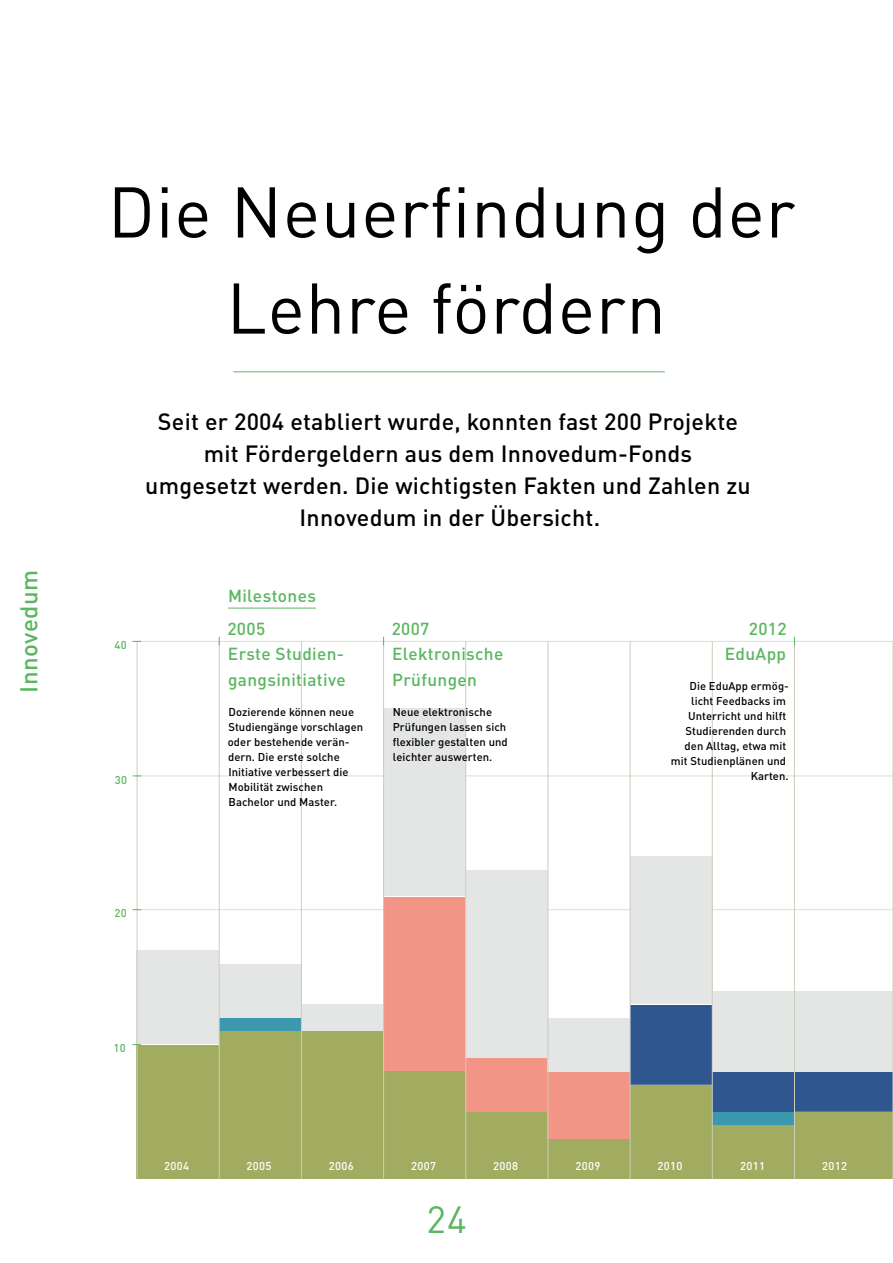
<style>
.page{position:relative;width:893px;height:1263px;background:#fff}
.page>*{position:absolute;margin:0;border:0;box-sizing:border-box;transform-origin:0 0}
.t1{font:70.5px/96.1px "DIN Pro";letter-spacing:.01em;color:#000;text-align:center}
.t2{font:37.5px "DIN Pro";color:#5ab65f}
.t3{font:500 24px "DIN Pro";letter-spacing:.015em;color:#5ab65f}
.t4{font:500 23.25px/32px "DIN Pro";letter-spacing:.01em;color:#000;text-align:center}
.t5{font:500 17.25px/25.5px "DIN Pro";letter-spacing:.02em;color:#5ab65f}
.t6{font:500 11.25px/15px "DIN Pro";letter-spacing:.005em;color:#000}
.t7{font:500 11.25px "DIN Pro";letter-spacing:.03em;color:#fff}
.t8{font:500 11.25px "DIN Pro";letter-spacing:.03em;color:#5ab65f}
</style>
<div class="page">
<hr style="left:137px;top:909px;width:756px;height:1px;background:#dbddd0">
<hr style="left:137px;top:776px;width:756px;height:1px;background:#dbddd0">
<hr style="left:137px;top:641px;width:756px;height:1px;background:#dbddd0">
<div style="left:137px;top:1045px;width:82px;height:134px;background:#a2ac61"></div>
<div style="left:137px;top:951px;width:82px;height:93px;background:#e4e5e5"></div>
<div style="left:219px;top:964px;width:82px;height:53px;background:#e4e5e5"></div>
<div style="left:219px;top:1018px;width:82px;height:13px;background:#3c98af"></div>
<div style="left:219px;top:1031px;width:82px;height:148px;background:#a2ac61"></div>
<div style="left:301px;top:1004px;width:82px;height:27px;background:#e4e5e5"></div>
<div style="left:301px;top:1031px;width:82px;height:148px;background:#a2ac61"></div>
<div style="left:383px;top:708px;width:83px;height:188px;background:#e4e5e5"></div>
<div style="left:383px;top:897px;width:83px;height:174px;background:#f39586"></div>
<div style="left:383px;top:1072px;width:83px;height:107px;background:#a2ac61"></div>
<div style="left:466px;top:870px;width:82px;height:188px;background:#e4e5e5"></div>
<div style="left:466px;top:1058px;width:82px;height:53px;background:#f39586"></div>
<div style="left:466px;top:1112px;width:82px;height:67px;background:#a2ac61"></div>
<div style="left:548px;top:1018px;width:82px;height:53px;background:#e4e5e5"></div>
<div style="left:548px;top:1072px;width:82px;height:66px;background:#f39586"></div>
<div style="left:548px;top:1139px;width:82px;height:40px;background:#a2ac61"></div>
<div style="left:630px;top:857px;width:82px;height:147px;background:#e4e5e5"></div>
<div style="left:630px;top:1005px;width:82px;height:80px;background:#305690"></div>
<div style="left:630px;top:1085px;width:82px;height:94px;background:#a2ac61"></div>
<div style="left:712px;top:991px;width:82px;height:80px;background:#e4e5e5"></div>
<div style="left:712px;top:1072px;width:82px;height:39px;background:#305690"></div>
<div style="left:712px;top:1112px;width:82px;height:13px;background:#3c98af"></div>
<div style="left:712px;top:1126px;width:82px;height:53px;background:#a2ac61"></div>
<div style="left:794px;top:991px;width:99px;height:80px;background:#e4e5e5"></div>
<div style="left:794px;top:1072px;width:99px;height:39px;background:#305690"></div>
<div style="left:794px;top:1112px;width:99px;height:67px;background:#a2ac61"></div>
<hr style="left:794px;top:641px;width:1px;height:538px;background:#cbcebc">
<hr style="left:892px;top:641px;width:1px;height:538px;background:#cbcebc">
<hr style="left:219px;top:641px;width:1px;height:538px;background:#cbcebc">
<hr style="left:301px;top:641px;width:1px;height:538px;background:#cbcebc">
<hr style="left:465px;top:641px;width:1px;height:538px;background:#cbcebc">
<hr style="left:548px;top:641px;width:1px;height:538px;background:#cbcebc">
<hr style="left:630px;top:641px;width:1px;height:538px;background:#cbcebc">
<hr style="left:712px;top:641px;width:1px;height:538px;background:#cbcebc">
<hr style="left:383px;top:641px;width:1px;height:538px;background:#cbcebc">
<hr style="left:137px;top:641px;width:1px;height:538px;background:#cbcebc">
<hr style="left:228px;top:608px;width:88px;height:1px;background:#5ab65f">
<hr style="left:233px;top:372px;width:432px;height:1px;background:#5ab65f">
<h3 class="t3" style="left:9px;top:692px;width:124px;rotate:-90deg">Innovedum</h3>
<h1 class="t1" style="left:108px;top:157px;width:689px">Die Neuerfindung der<br>Lehre fördern</h1>
<h3 class="t4" style="left:145px;top:403px;width:607px">Seit er 2004 etabliert wurde, konnten fast 200 Projekte mit Fördergeldern aus dem Innovedum-Fonds umgesetzt werden. Die wichtigsten Fakten und Zahlen zu Innovedum in der Übersicht.</h3>
<p class="t8" style="left:114px;top:636px;width:14px">40</p>
<p class="t8" style="left:115px;top:770px;width:14px">30</p>
<p class="t8" style="left:115px;top:904px;width:14px">20</p>
<h3 class="t5" style="left:228px;top:581px;width:90px">Milestones</h3>
<h3 class="t5" style="left:227px;top:614px;width:120px">2005<br>Erste Studien&shy;gangsinitiative</h3>
<p class="t6" style="left:228px;top:703px;width:137px">Dozierende können neue<br>Studiengänge vorschlagen oder bestehende verän&shy;dern. Die erste solche<br>Initiative verbessert die<br>Mobilität zwischen<br>Bachelor und Master.</p>
<h3 class="t5" style="left:392px;top:614px;width:113px">2007<br>Elektronische<br>Prüfungen</h3>
<p class="t6" style="left:393px;top:703px;width:117px">Neue elektronische<br>Prüfungen lassen sich flexibler gestalten und leichter auswerten.</p>
<h3 class="t5" style="left:725px;top:614px;width:63px;text-align:right">2012<br>EduApp</h3>
<p class="t6" style="left:671px;top:677px;width:120px;text-align:right">Die EduApp ermög&shy;licht Feedbacks im<br>Unterricht und hilft<br>Studierenden durch den Alltag, etwa mit mit Studienplänen und<br>Karten.</p>
<p class="t8" style="left:114px;top:1039px;width:14px">10</p>
<p class="t7" style="left:164px;top:1157px;width:26px">2004</p>
<p class="t7" style="left:246px;top:1157px;width:26px">2005</p>
<p class="t7" style="left:329px;top:1157px;width:26px">2006</p>
<p class="t7" style="left:411px;top:1157px;width:26px">2007</p>
<p class="t7" style="left:493px;top:1157px;width:26px">2008</p>
<p class="t7" style="left:575px;top:1157px;width:26px">2009</p>
<p class="t7" style="left:658px;top:1157px;width:26px">2010</p>
<p class="t7" style="left:740px;top:1157px;width:26px">2011</p>
<p class="t7" style="left:822px;top:1157px;width:26px">2012</p>
<h2 class="t2" style="left:426px;top:1190px;width:42px">24</h2>
</div>
